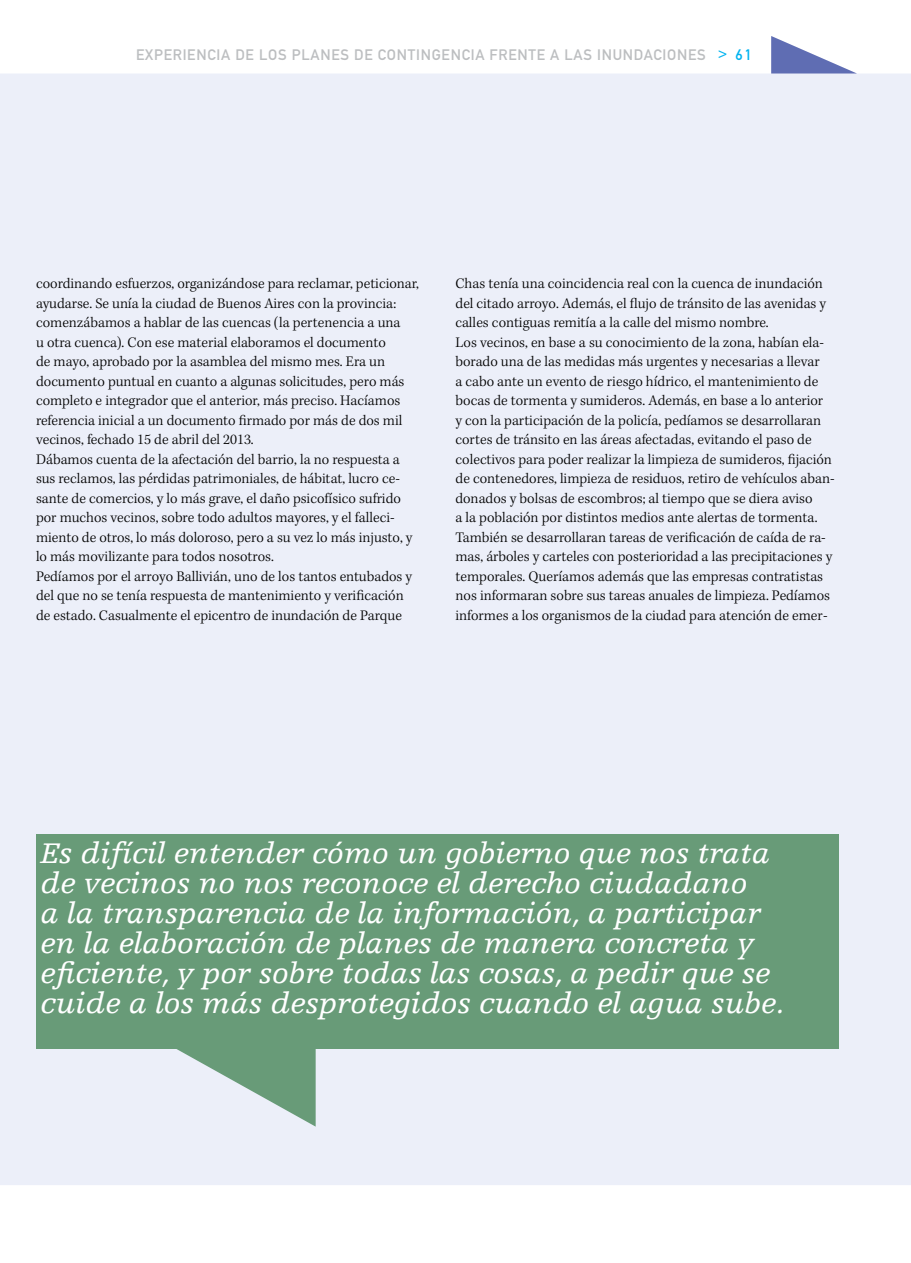
<style>
.page{position:relative;width:911px;height:1263px;background:#fff}
.page>*{position:absolute;margin:0;border:0;box-sizing:border-box;transform-origin:0 0}
.t1{font:italic 30px/30px "Egyptienne F";color:#fff}
.t2{font:300 15px/19.5px "Kepler Std";color:#000}
.t3{font:15px "DIN Mittelschrift";letter-spacing:.05em;color:#bcbec0}
.s1{color:#00b3f0}
</style>
<div class="page">
<div style="left:0;top:74px;width:911px;height:1111px;background:#eceff9"></div>
<svg style="left:771px;top:36px;width:86px;height:38px"></svg>
<div style="left:36px;top:834px;width:803px;height:215px;background:#689b78"></div>
<svg style="left:176px;top:1049px;width:140px;height:78px;background:#aac5b9"></svg>
<p class="t3" style="left:136px;top:46px;width:617px">EXPERIENCIA DE LOS PLANES DE CONTINGENCIA FRENTE A LAS INUNDACIONES <span class="s1">&gt; 61</span></p>
<p class="t2" style="left:36px;top:274px;width:385px">coordinando esfuerzos, organizándose para reclamar, peticionar, ayudarse. Se unía la ciudad de Buenos Aires con la provincia: comenzábamos a hablar de las cuencas (la pertenencia a una<br>u otra cuenca). Con ese material elaboramos el documento<br>de mayo, aprobado por la asamblea del mismo mes. Era un documento puntual en cuanto a algunas solicitudes, pero más completo e integrador que el anterior, más preciso. Hacíamos referencia inicial a un documento firmado por más de dos mil vecinos, fechado 15 de abril del 2013.<br>Dábamos cuenta de la afectación del barrio, la no respuesta a sus reclamos, las pérdidas patrimoniales, de hábitat, lucro ce&shy;sante de comercios, y lo más grave, el daño psicofísico sufrido por muchos vecinos, sobre todo adultos mayores, y el falleci&shy;miento de otros, lo más doloroso, pero a su vez lo más injusto, y lo más movilizante para todos nosotros.<br>Pedíamos por el arroyo Ballivián, uno de los tantos entubados y del que no se tenía respuesta de mantenimiento y verificación de estado. Casualmente el epicentro de inundación de Parque</p>
<p class="t2" style="left:455px;top:274px;width:381px">Chas tenía una coincidencia real con la cuenca de inundación del citado arroyo. Además, el flujo de tránsito de las avenidas y calles contiguas remitía a la calle del mismo nombre.<br>Los vecinos, en base a su conocimiento de la zona, habían ela&shy;borado una de las medidas más urgentes y necesarias a llevar<br>a cabo ante un evento de riesgo hídrico, el mantenimiento de bocas de tormenta y sumideros. Además, en base a lo anterior<br>y con la participación de la policía, pedíamos se desarrollaran cortes de tránsito en las áreas afectadas, evitando el paso de colectivos para poder realizar la limpieza de sumideros, fijación de contenedores, limpieza de residuos, retiro de vehículos aban&shy;donados y bolsas de escombros; al tiempo que se diera aviso<br>a la población por distintos medios ante alertas de tormenta.<br>También se desarrollaran tareas de verificación de caída de ra&shy;mas, árboles y carteles con posterioridad a las precipitaciones y temporales. Queríamos además que las empresas contratistas nos informaran sobre sus tareas anuales de limpieza. Pedíamos informes a los organismos de la ciudad para atención de emer-</p>
<p class="t1" style="left:40px;top:838px;width:745px">Es difícil entender cómo un gobierno que nos trata de vecinos no nos reconoce el derecho ciudadano<br>a la transparencia de la información, a participar en la elaboración de planes de manera concreta y eficiente, y por sobre todas las cosas, a pedir que se cuide a los más desprotegidos cuando el agua sube.</p>
</div>
